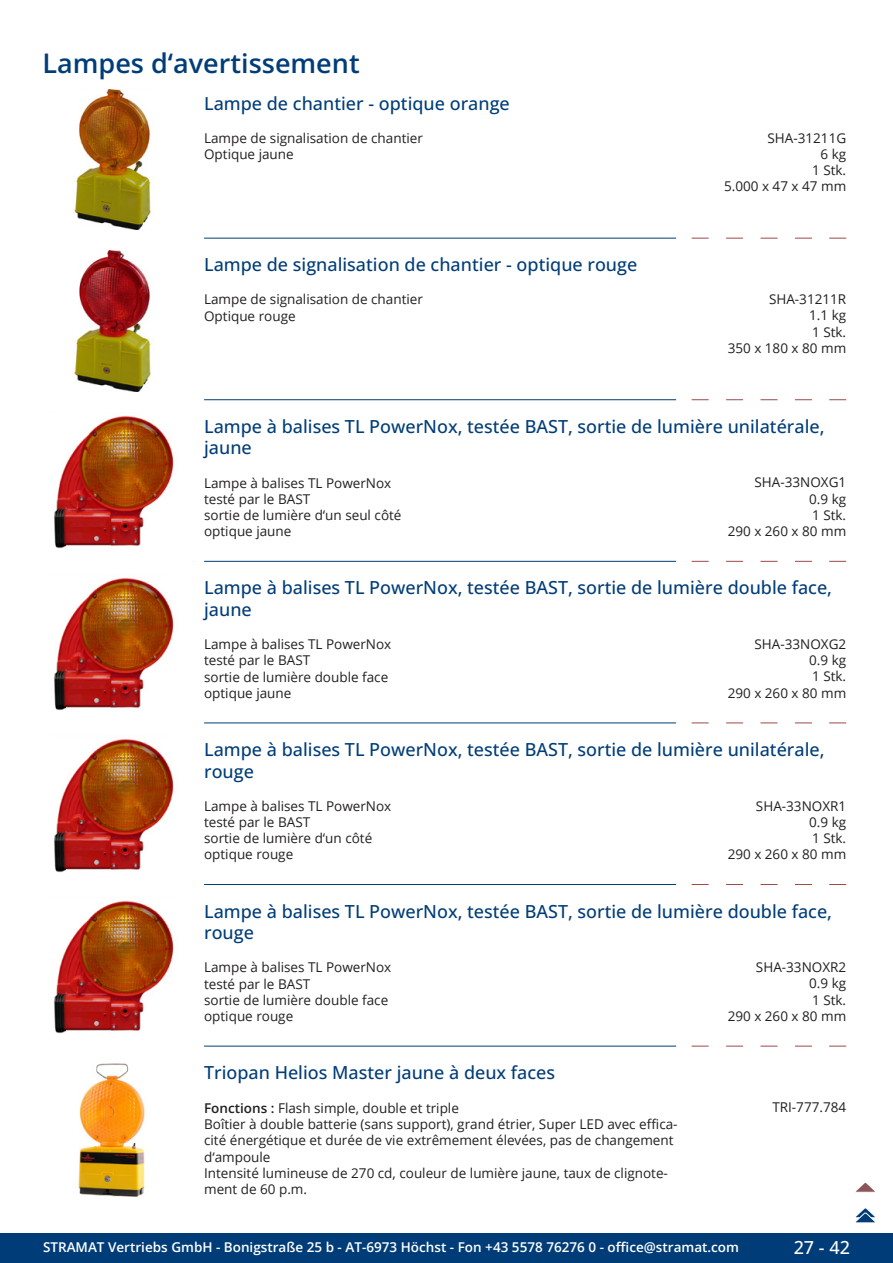
<style>
.page{position:relative;width:893px;height:1263px;background:#fff}
.page>*{position:absolute;margin:0;border:0;box-sizing:border-box;transform-origin:0 0}
.GruppeName{font:600 27px "Open Sans";color:#003d78}
.ArtikelName{font:500 18px/21.6px "Open Sans";color:#003d78}
.t1{font:500 18px "Open Sans";color:#fff}
.Beschreibung{font:13.5px/16.2px "Open Sans";color:#231f20}
.ArtikelNummer{font:13.5px "Open Sans";color:#231f20}
.t2{font:600 13.5px "Open Sans";color:#fff}
.s1{font-weight:600}
</style>
<div class="page">
<div style="left:0;top:1233px;width:893px;height:30px;background:#003d78"></div>
<img style="left:74px;top:89px;width:77px;height:141px">
<img style="left:74px;top:251px;width:77px;height:140px">
<svg style="left:692px;top:238px;width:17px;height:1px"></svg>
<svg style="left:726px;top:238px;width:17px;height:1px"></svg>
<svg style="left:760px;top:238px;width:17px;height:1px"></svg>
<svg style="left:795px;top:238px;width:17px;height:1px"></svg>
<svg style="left:829px;top:238px;width:17px;height:1px"></svg>
<hr style="left:204px;top:238px;width:472px;height:1px;background:#003d78">
<img style="left:54px;top:415px;width:120px;height:134px">
<svg style="left:692px;top:399px;width:17px;height:1px"></svg>
<svg style="left:726px;top:399px;width:17px;height:1px"></svg>
<svg style="left:760px;top:399px;width:17px;height:1px"></svg>
<svg style="left:795px;top:399px;width:17px;height:1px"></svg>
<svg style="left:829px;top:399px;width:17px;height:1px"></svg>
<hr style="left:204px;top:399px;width:472px;height:1px;background:#003d78">
<img style="left:54px;top:577px;width:120px;height:134px">
<svg style="left:692px;top:561px;width:17px;height:1px"></svg>
<svg style="left:726px;top:561px;width:17px;height:1px"></svg>
<svg style="left:760px;top:561px;width:17px;height:1px"></svg>
<svg style="left:795px;top:561px;width:17px;height:1px"></svg>
<svg style="left:829px;top:561px;width:17px;height:1px"></svg>
<hr style="left:204px;top:561px;width:472px;height:1px;background:#003d78">
<img style="left:54px;top:739px;width:120px;height:134px">
<svg style="left:692px;top:723px;width:17px;height:1px"></svg>
<svg style="left:726px;top:723px;width:17px;height:1px"></svg>
<svg style="left:760px;top:723px;width:17px;height:1px"></svg>
<svg style="left:795px;top:723px;width:17px;height:1px"></svg>
<svg style="left:829px;top:723px;width:17px;height:1px"></svg>
<hr style="left:204px;top:723px;width:472px;height:1px;background:#003d78">
<img style="left:54px;top:900px;width:120px;height:134px">
<svg style="left:692px;top:884px;width:17px;height:1px"></svg>
<svg style="left:726px;top:884px;width:17px;height:1px"></svg>
<svg style="left:760px;top:884px;width:17px;height:1px"></svg>
<svg style="left:795px;top:884px;width:17px;height:1px"></svg>
<svg style="left:829px;top:884px;width:17px;height:1px"></svg>
<hr style="left:204px;top:884px;width:472px;height:1px;background:#003d78">
<img style="left:78px;top:1063px;width:67px;height:134px">
<svg style="left:692px;top:1046px;width:17px;height:1px"></svg>
<svg style="left:726px;top:1046px;width:17px;height:1px"></svg>
<svg style="left:760px;top:1046px;width:17px;height:1px"></svg>
<svg style="left:795px;top:1046px;width:17px;height:1px"></svg>
<svg style="left:829px;top:1046px;width:17px;height:1px"></svg>
<hr style="left:204px;top:1046px;width:472px;height:1px;background:#003d78">
<svg style="left:856px;top:1183px;width:19px;height:9px"></svg>
<svg style="left:855px;top:1208px;width:21px;height:15px"></svg>
<p class="GruppeName" style="left:43px;top:44px;width:319px">Lampes d‘avertissement</p>
<p class="ArtikelName" style="left:204px;top:92px;width:307px">Lampe de chantier - optique orange</p>
<p class="Beschreibung" style="left:204px;top:129px;width:220px">Lampe de signalisation de chantier<br>Optique jaune</p>
<p class="ArtikelNummer" style="left:767px;top:128px;width:80px">SHA-31211G</p>
<p class="ArtikelNummer" style="left:820px;top:145px;width:27px">6 kg</p>
<p class="ArtikelNummer" style="left:812px;top:161px;width:36px">1 Stk.</p>
<p class="ArtikelNummer" style="left:724px;top:177px;width:124px">5.000 x 47 x 47 mm</p>
<p class="ArtikelName" style="left:204px;top:253px;width:435px">Lampe de signalisation de chantier - optique rouge</p>
<p class="Beschreibung" style="left:204px;top:291px;width:220px">Lampe de signalisation de chantier<br>Optique rouge</p>
<p class="ArtikelNummer" style="left:769px;top:290px;width:79px">SHA-31211R</p>
<p class="ArtikelNummer" style="left:809px;top:306px;width:39px">1.1 kg</p>
<p class="ArtikelNummer" style="left:812px;top:322px;width:36px">1 Stk.</p>
<p class="ArtikelNummer" style="left:728px;top:339px;width:120px">350 x 180 x 80 mm</p>
<p class="ArtikelName" style="left:204px;top:415px;width:622px">Lampe à balises TL PowerNox, testée BAST, sortie de lumière unilatérale, jaune</p>
<p class="Beschreibung" style="left:204px;top:474px;width:199px">Lampe à balises TL PowerNox testé par le BAST<br>sortie de lumière d‘un seul côté optique jaune</p>
<p class="ArtikelNummer" style="left:754px;top:473px;width:93px">SHA-33NOXG1</p>
<p class="ArtikelNummer" style="left:809px;top:489px;width:39px">0.9 kg</p>
<p class="ArtikelNummer" style="left:812px;top:506px;width:36px">1 Stk.</p>
<p class="ArtikelNummer" style="left:728px;top:522px;width:120px">290 x 260 x 80 mm</p>
<p class="ArtikelName" style="left:204px;top:576px;width:629px">Lampe à balises TL PowerNox, testée BAST, sortie de lumière double face, jaune</p>
<p class="Beschreibung" style="left:204px;top:636px;width:189px">Lampe à balises TL PowerNox testé par le BAST<br>sortie de lumière double face optique jaune</p>
<p class="ArtikelNummer" style="left:754px;top:635px;width:93px">SHA-33NOXG2</p>
<p class="ArtikelNummer" style="left:809px;top:651px;width:39px">0.9 kg</p>
<p class="ArtikelNummer" style="left:812px;top:667px;width:36px">1 Stk.</p>
<p class="ArtikelNummer" style="left:728px;top:683px;width:120px">290 x 260 x 80 mm</p>
<p class="ArtikelName" style="left:204px;top:738px;width:622px">Lampe à balises TL PowerNox, testée BAST, sortie de lumière unilatérale, rouge</p>
<p class="Beschreibung" style="left:204px;top:797px;width:189px">Lampe à balises TL PowerNox testé par le BAST<br>sortie de lumière d‘un côté optique rouge</p>
<p class="ArtikelNummer" style="left:756px;top:796px;width:92px">SHA-33NOXR1</p>
<p class="ArtikelNummer" style="left:809px;top:813px;width:39px">0.9 kg</p>
<p class="ArtikelNummer" style="left:812px;top:829px;width:36px">1 Stk.</p>
<p class="ArtikelNummer" style="left:728px;top:845px;width:120px">290 x 260 x 80 mm</p>
<p class="ArtikelName" style="left:204px;top:900px;width:629px">Lampe à balises TL PowerNox, testée BAST, sortie de lumière double face, rouge</p>
<p class="Beschreibung" style="left:204px;top:959px;width:189px">Lampe à balises TL PowerNox testé par le BAST<br>sortie de lumière double face optique rouge</p>
<p class="ArtikelNummer" style="left:756px;top:958px;width:92px">SHA-33NOXR2</p>
<p class="ArtikelNummer" style="left:809px;top:974px;width:39px">0.9 kg</p>
<p class="ArtikelNummer" style="left:812px;top:990px;width:36px">1 Stk.</p>
<p class="ArtikelNummer" style="left:728px;top:1007px;width:120px">290 x 260 x 80 mm</p>
<p class="ArtikelName" style="left:204px;top:1061px;width:353px">Triopan Helios Master jaune à deux faces</p>
<p class="Beschreibung" style="left:204px;top:1100px;width:474px"><span class="s1">Fonctions :</span> Flash simple, double et triple<br>Boîtier à double batterie (sans support), grand étrier, Super LED avec effica&shy;cité énergétique et durée de vie extrêmement élevées, pas de changement d‘ampoule<br>Intensité lumineuse de 270 cd, couleur de lumière jaune, taux de clignote&shy;ment de 60 p.m.</p>
<p class="ArtikelNummer" style="left:772px;top:1098px;width:75px">TRI-777.784</p>
<p class="t2" style="left:43px;top:1238px;width:698px">STRAMAT Vertriebs GmbH - Bonigstraße 25 b - AT-6973 Höchst - Fon +43 5578 76276 0 - office@stramat.com</p>
<h2 class="t1" style="left:794px;top:1234px;width:58px">27 - 42</h2>
</div>
